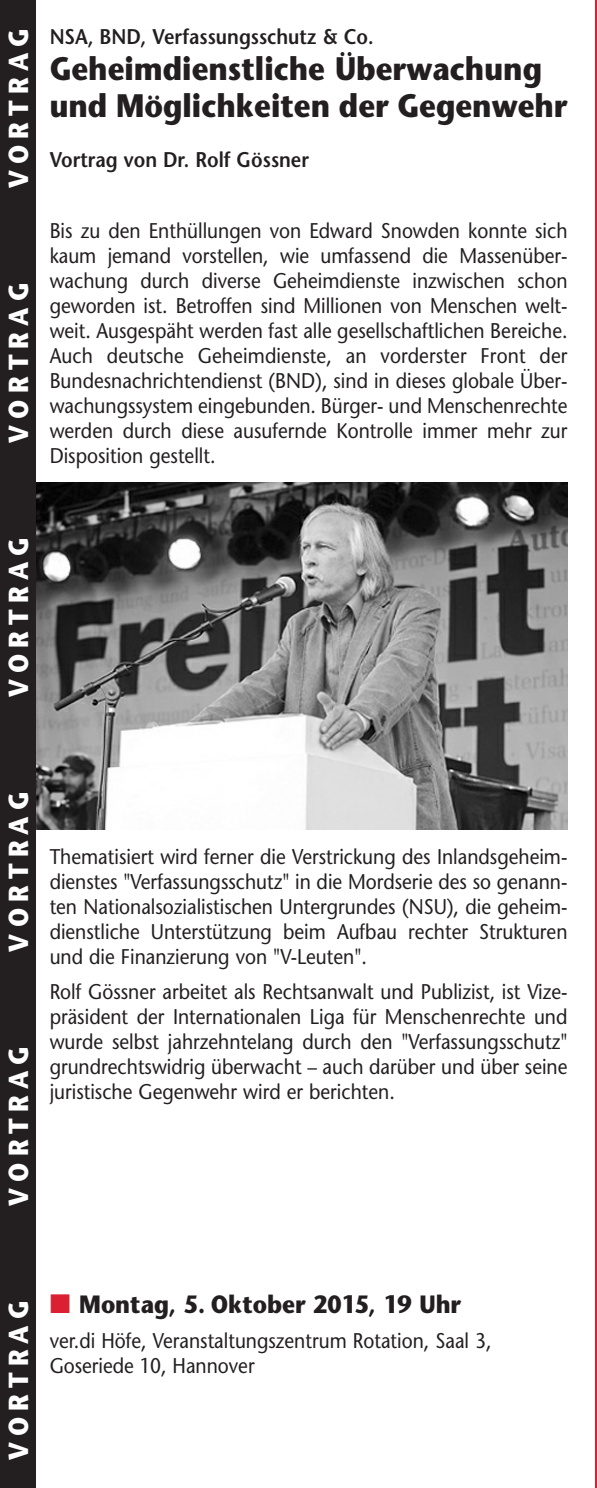
<style>
.page{position:relative;width:597px;height:1488px;background:#fff}
.page>*{position:absolute;margin:0;border:0;box-sizing:border-box;transform-origin:0 0}
.t1{font:700 32.5px/36.2px "Stone Sans";color:#231f20;scale:.9 1}
.t2{font:700 27.5px "Stone Sans";letter-spacing:.25em;color:#fff;scale:.9 1}
.t3{font:700 25px "Stone Sans";color:#231f20;scale:.9 1}
.t4{font:21.25px/25px "Stone Sans";color:#231f20;text-align:justify;scale:.9 1}
.t5{font:600 21.25px "Stone Sans";color:#231f20;scale:.9 1}
.s1{font-family:"European Pi Three";font-weight:400;color:#da2031}
</style>
<div class="page">
<hr style="left:595px;top:0;width:1px;height:1487px;background:#da2031">
<img style="left:35px;top:482px;width:532px;height:347px">
<div style="left:0;top:0;width:35px;height:1487px;background:#231f20"></div>
<p class="t2" style="left:8px;top:188px;width:179px;rotate:-90deg">VORTRAG</p>
<p class="t2" style="left:8px;top:443px;width:179px;rotate:-90deg">VORTRAG</p>
<p class="t5" style="left:50px;top:28px;width:361px">NSA, BND, Verfassungsschutz &amp; Co.</p>
<h1 class="t1" style="left:50px;top:54px;width:576px">Geheimdienstliche Überwachung und Möglichkeiten der Gegenwehr</h1>
<p class="t5" style="left:50px;top:151px;width:290px">Vortrag von Dr. Rolf Gössner</p>
<p class="t4" style="left:50px;top:221px;width:576px">Bis zu den Enthüllungen von Edward Snowden konnte sich kaum jemand vorstellen, wie umfassend die Massenüber&shy;wachung durch diverse Geheimdienste inzwischen schon geworden ist. Betroffen sind Millionen von Menschen welt&shy;weit. Ausgespäht werden fast alle gesellschaftlichen Bereiche.<br>Auch deutsche Geheimdienste, an vorderster Front der Bundesnachrichtendienst (BND), sind in dieses globale Über&shy;wachungssystem eingebunden. Bürger- und Menschenrechte werden durch diese ausufernde Kontrolle immer mehr zur Disposition gestellt.</p>
<p class="t2" style="left:8px;top:697px;width:179px;rotate:-90deg">VORTRAG</p>
<p class="t2" style="left:8px;top:951px;width:179px;rotate:-90deg">VORTRAG</p>
<p class="t2" style="left:8px;top:1206px;width:179px;rotate:-90deg">VORTRAG</p>
<p class="t4" style="left:50px;top:846px;width:576px">Thematisiert wird ferner die Verstrickung des Inlandsgeheim&shy;dienstes "Verfassungsschutz" in die Mordserie des so genann&shy;ten Nationalsozialistischen Untergrundes (NSU), die geheim&shy;dienstliche Unterstützung beim Aufbau rechter Strukturen und die Finanzierung von "V-Leuten".</p>
<p class="t4" style="left:50px;top:981px;width:576px">Rolf Gössner arbeitet als Rechtsanwalt und Publizist, ist Vize&shy;präsident der Internationalen Liga für Menschenrechte und wurde selbst jahrzehntelang durch den "Verfassungsschutz" grundrechtswidrig überwacht – auch darüber und über seine juristische Gegenwehr wird er berichten.</p>
<p class="t2" style="left:8px;top:1460px;width:179px;rotate:-90deg">VORTRAG</p>
<p class="t3" style="left:50px;top:1294px;width:458px"><span class="s1">-</span> Montag, 5. Oktober 2015, 19 Uhr</p>
<p class="t4" style="left:50px;top:1330px;width:492px">ver.di Höfe, Veranstaltungszentrum Rotation, Saal 3,<br>Goseriede 10, Hannover</p>
</div>
